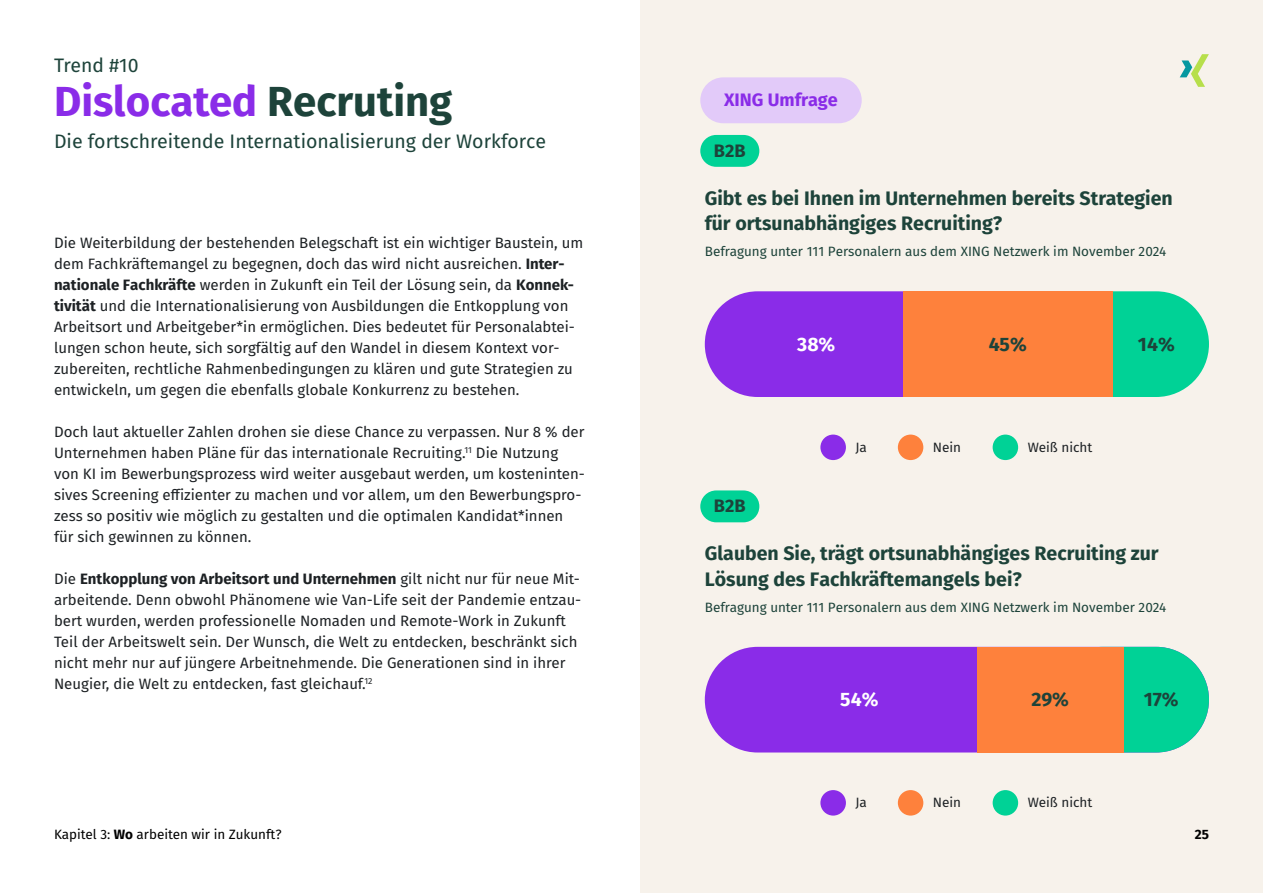
<style>
.page{position:relative;width:1263px;height:893px;background:#fff}
.page>*{position:absolute;margin:0;border:0;box-sizing:border-box;transform-origin:0 0}
.t1{font:42px "XING Sans Bold";color:#8a2ce8}
.t2{font:19.5px/25.5px "XING Sans Bold";color:#1d433a}
.t3{font:19.5px "XING Sans Regular";color:#1d433a}
.t4{font:19.35px "XING Sans Bold";color:#1d433a}
.t5{font:19.35px "XING Sans Bold";color:#fff}
.t6{font:18px "XING Sans Bold";color:#8a2ce8}
.t7{font:18px "XING Sans Bold";color:#1d433a}
.t8{font:15px/21px "XING Sans Regular";color:#1d2124}
.t9{font:13.5px "XING Sans Regular";color:#1d433a}
.t10{font:13.5px "XING Sans Regular";color:#000}
.t11{font:13.5px "XING Sans Regular";color:#1d2124}
.t12{font:13.5px "XING Sans Bold";color:#000}
.s1{color:#1d433a}
.s2{font-family:"XING Sans Bold"}
</style>
<div class="page">
<div style="left:640px;top:0;width:623px;height:893px;background:#f7f2eb"></div>
<svg style="left:1180px;top:54px;width:29px;height:33px"></svg>
<div style="left:700px;top:135px;width:59px;height:32px;background:#00d296;border-radius:16px"></div>
<div style="left:700px;top:490px;width:59px;height:32px;background:#00d296;border-radius:16px"></div>
<div style="left:993px;top:435px;width:25px;height:25px;background:#00d296;border-radius:50%"></div>
<div style="left:898px;top:435px;width:25px;height:25px;background:#fe813c;border-radius:50%"></div>
<div style="left:820px;top:435px;width:26px;height:25px;background:#8a2ce8;border-radius:50%"></div>
<div style="left:993px;top:790px;width:25px;height:26px;background:#00d296;border-radius:50%"></div>
<div style="left:898px;top:790px;width:25px;height:26px;background:#fe813c;border-radius:50%"></div>
<div style="left:820px;top:790px;width:26px;height:26px;background:#8a2ce8;border-radius:50%"></div>
<div style="left:705px;top:291px;width:328px;height:106px;background:#8a2ce8;border-radius:53px"></div>
<div style="left:1036px;top:291px;width:173px;height:106px;background:#00d296;border-radius:53px"></div>
<div style="left:903px;top:291px;width:209px;height:106px;background:#fe813c"></div>
<div style="left:705px;top:647px;width:504px;height:105px;background:#8a2ce8;border-radius:53px"></div>
<div style="left:1050px;top:647px;width:159px;height:105px;background:#00d296;border-radius:53px"></div>
<div style="left:977px;top:647px;width:146px;height:105px;background:#fe813c"></div>
<div style="left:700px;top:77px;width:162px;height:46px;background:#e2caf9;border-radius:23px"></div>
<p class="t3" style="left:54px;top:53px;width:86px">Trend #10</p>
<p class="t1" style="left:54px;top:74px;width:400px">Dislocated <span class="s1">Recruting</span></p>
<p class="t3" style="left:54px;top:129px;width:494px">Die fortschreitende Internationalisierung der Workforce</p>
<p class="t8" style="left:54px;top:232px;width:531px">Die Weiterbildung der bestehenden Belegschaft ist ein wichtiger Baustein, um dem Fachkräftemangel zu begegnen, doch das wird nicht ausreichen. <span class="s2">Inter&shy;nationale Fachkräfte</span> werden in Zukunft ein Teil der Lösung sein, da <span class="s2">Konnek&shy;tivität</span> und die Internationalisierung von Ausbildungen die Entkopplung von Arbeitsort und Arbeitgeber*in ermöglichen. Dies bedeutet für Personalabtei&shy;lungen schon heute, sich sorgfältig auf den Wandel in diesem Kontext vor&shy;zubereiten, rechtliche Rahmenbedingungen zu klären und gute Strategien zu entwickeln, um gegen die ebenfalls globale Konkurrenz zu bestehen.</p>
<p class="t8" style="left:54px;top:421px;width:532px">Doch laut aktueller Zahlen drohen sie diese Chance zu verpassen. Nur 8 % der Unternehmen haben Pläne für das internationale Recruiting.<sup>11</sup> Die Nutzung von KI im Bewerbungsprozess wird weiter ausgebaut werden, um kosteninten&shy;sives Screening effizienter zu machen und vor allem, um den Bewerbungspro&shy;zess so positiv wie möglich zu gestalten und die optimalen Kandidat*innen für sich gewinnen zu können.</p>
<p class="t8" style="left:54px;top:568px;width:529px">Die <span class="s2">Entkopplung von Arbeitsort und Unternehmen</span> gilt nicht nur für neue Mit&shy;arbeitende. Denn obwohl Phänomene wie Van-Life seit der Pandemie entzau&shy;bert wurden, werden professionelle Nomaden und Remote-Work in Zukunft Teil der Arbeitswelt sein. Der Wunsch, die Welt zu entdecken, beschränkt sich nicht mehr nur auf jüngere Arbeitnehmende. Die Generationen sind in ihrer Neugier, die Welt zu entdecken, fast gleichauf.<sup>12</sup></p>
<p class="t10" style="left:54px;top:826px;width:229px">Kapitel 3: <span class="s2">Wo</span> arbeiten wir in Zukunft?</p>
<p class="t6" style="left:724px;top:88px;width:115px">XING Umfrage</p>
<p class="t7" style="left:714px;top:139px;width:33px">B2B</p>
<p class="t2" style="left:705px;top:185px;width:469px">Gibt es bei Ihnen im Unternehmen bereits Strategien für ortsunabhängiges Recruiting?</p>
<p class="t9" style="left:705px;top:243px;width:463px">Befragung unter 111 Personalern aus dem XING Netzwerk im November 2024</p>
<p class="t5" style="left:797px;top:332px;width:40px">38%</p>
<p class="t4" style="left:989px;top:332px;width:39px">45%</p>
<p class="t4" style="left:1138px;top:332px;width:38px">14%</p>
<p class="t7" style="left:714px;top:495px;width:33px">B2B</p>
<p class="t11" style="left:855px;top:439px;width:13px">Ja</p>
<p class="t11" style="left:933px;top:439px;width:30px">Nein</p>
<p class="t11" style="left:1028px;top:439px;width:66px">Weiß nicht</p>
<p class="t2" style="left:705px;top:540px;width:455px">Glauben Sie, trägt ortsunabhängiges Recruiting zur</p>
<p class="t2" style="left:705px;top:566px;width:319px">Lösung des Fachkräftemangels bei?</p>
<p class="t9" style="left:705px;top:599px;width:463px">Befragung unter 111 Personalern aus dem XING Netzwerk im November 2024</p>
<p class="t5" style="left:840px;top:687px;width:40px">54%</p>
<p class="t4" style="left:1031px;top:687px;width:39px">29%</p>
<p class="t4" style="left:1144px;top:687px;width:36px">17%</p>
<p class="t11" style="left:855px;top:794px;width:13px">Ja</p>
<p class="t11" style="left:933px;top:794px;width:30px">Nein</p>
<p class="t11" style="left:1028px;top:794px;width:66px">Weiß nicht</p>
<p class="t12" style="left:1195px;top:826px;width:16px">25</p>
</div>
